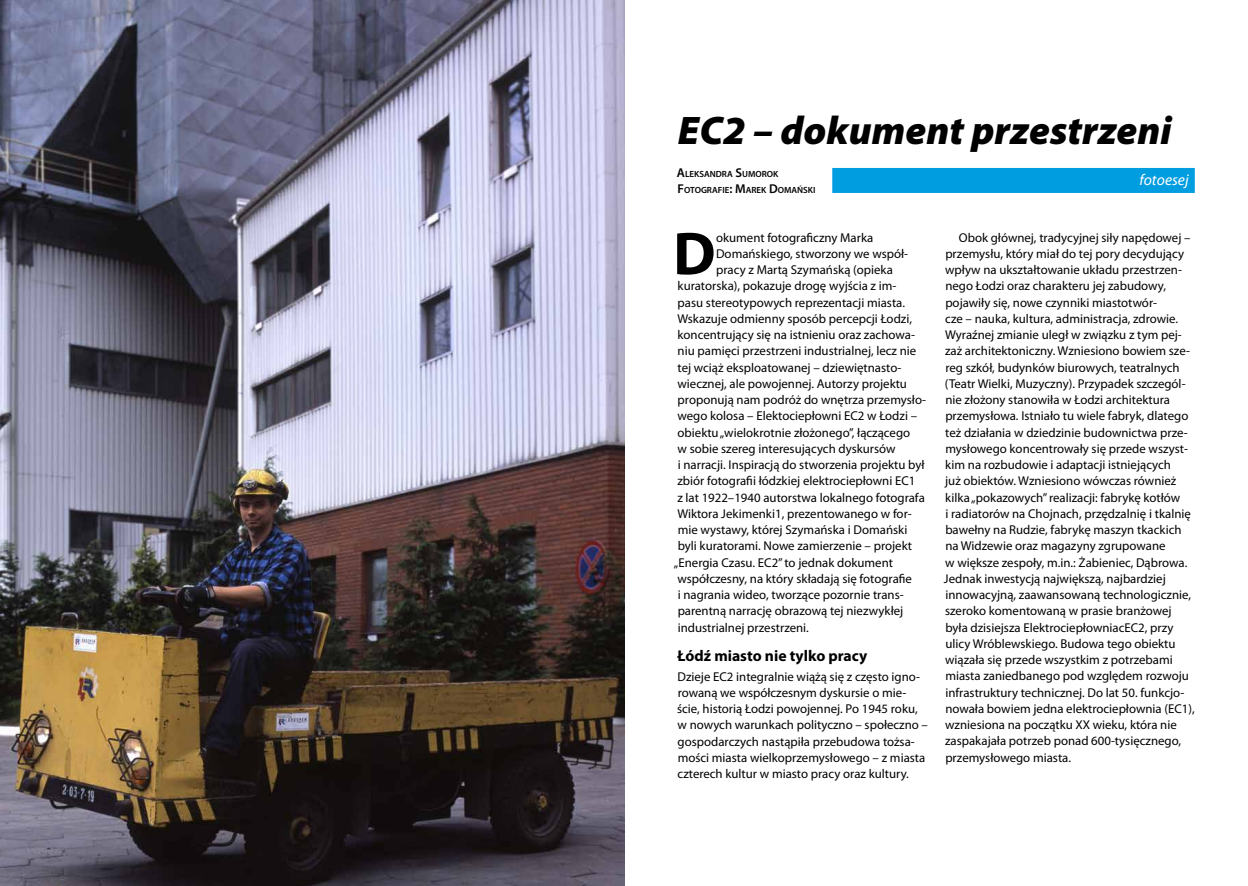
<style>
.page{position:relative;width:1248px;height:886px;background:#fff}
.page>*{position:absolute;margin:0;border:0;box-sizing:border-box;transform-origin:0 0}
.t1{font:700 61px "Myriad Pro";color:#000}
.t2{font:italic 900 40px "Myriad Pro";color:#000}
.t3{font:700 15.62px "Myriad Pro";color:#000}
.t4{font:italic 15.62px "Myriad Pro";color:#fff}
.t5{font:12.75px/16.2px "Myriad Pro";color:#000}
.t6{font:600 9px/16.2px "Myriad Pro";color:#000}
.s1{font-size:12.75px}
</style>
<div class="page">
<div style="left:832px;top:168px;width:362px;height:25px;background:#009de0"></div>
<img style="left:0;top:0;width:624px;height:886px">
<h2 class="t2" style="left:678px;top:104px;width:495px">EC2 – dokument przestrzeni</h2>
<p class="t6" style="left:677px;top:165px;width:140px"><span class="s1">A</span>LEKSANDRA <span class="s1">S</span>UMOROK<br><span class="s1">F</span>OTOGRAFIE<span class="s1">: M</span>AREK <span class="s1">D</span>OMAŃSKI</p>
<h1 class="t1" style="left:673px;top:214px;width:44px">D</h1>
<p class="t5" style="left:716px;top:229px;width:159px">okument fotograficzny Marka</p>
<p class="t4" style="left:1139px;top:170px;width:51px">fotoesej</p>
<p class="t5" style="left:943px;top:229px;width:252px;text-indent:15px">Obok głównej, tradycyjnej siły napędowej – przemysłu, który miał do tej pory decydujący wpływ na ukształtowanie układu przestrzen&shy;nego Łodzi oraz charakteru jej zabudowy, pojawiły się, nowe czynniki miastotwór-<br>cze – nauka, kultura, administracja, zdrowie.<br>Wyraźnej zmianie uległ w związku z tym pej&shy;zaż architektoniczny. Wzniesiono bowiem sze&shy;reg szkół, budynków biurowych, teatralnych (Teatr Wielki, Muzyczny). Przypadek szczegól&shy;nie złożony stanowiła w Łodzi architektura przemysłowa. Istniało tu wiele fabryk, dlatego też działania w dziedzinie budownictwa prze&shy;mysłowego koncentrowały się przede wszyst&shy;kim na rozbudowie i adaptacji istniejących<br>już obiektów. Wzniesiono wówczas również kilka „pokazowych” realizacji: fabrykę kotłów<br>i radiatorów na Chojnach, przędzalnię i tkalnię bawełny na Rudzie, fabrykę maszyn tkackich na Widzewie oraz magazyny zgrupowane<br>w większe zespoły, m.in.: Żabieniec, Dąbrowa.<br>Jednak inwestycją największą, najbardziej innowacyjną, zaawansowaną technologicznie, szeroko komentowaną w prasie branżowej była dzisiejsza ElektrociepłowniacEC2, przy ulicy Wróblewskiego. Budowa tego obiektu wiązała się przede wszystkim z potrzebami miasta zaniedbanego pod względem rozwoju infrastruktury technicznej. Do lat 50. funkcjo&shy;nowała bowiem jedna elektrociepłownia (EC1), wzniesiona na początku XX wieku, która nie zaspakajała potrzeb ponad 600-tysięcznego, przemysłowego miasta.</p>
<p class="t5" style="left:716px;top:245px;width:193px">Domańskiego, stworzony we współ-</p>
<p class="t5" style="left:716px;top:262px;width:178px">pracy z Martą Szymańską (opieka</p>
<p class="t5" style="left:677px;top:278px;width:220px">kuratorska), pokazuje drogę wyjścia z im-</p>
<p class="t5" style="left:677px;top:294px;width:229px">pasu stereotypowych reprezentacji miasta.</p>
<p class="t5" style="left:677px;top:310px;width:236px">Wskazuje odmienny sposób percepcji Łodzi,</p>
<p class="t5" style="left:677px;top:327px;width:239px">koncentrujący się na istnieniu oraz zachowa-</p>
<p class="t5" style="left:677px;top:343px;width:240px">niu pamięci przestrzeni industrialnej, lecz nie</p>
<p class="t5" style="left:677px;top:359px;width:225px">tej wciąż eksploatowanej – dziewiętnasto-</p>
<p class="t5" style="left:677px;top:375px;width:231px">wiecznej, ale powojennej. Autorzy projektu</p>
<p class="t5" style="left:677px;top:392px;width:250px">proponują nam podróż do wnętrza przemysło-</p>
<p class="t5" style="left:677px;top:408px;width:241px">wego kolosa – Elektociepłowni EC2 w Łodzi –</p>
<p class="t5" style="left:677px;top:424px;width:234px">obiektu „wielokrotnie złożonego”, łączącego</p>
<p class="t5" style="left:677px;top:440px;width:219px">w sobie szereg interesujących dyskursów</p>
<p class="t5" style="left:677px;top:457px;width:248px">i narracji. Inspiracją do stworzenia projektu był</p>
<p class="t5" style="left:677px;top:473px;width:239px">zbiór fotografii łódzkiej elektrociepłowni EC1</p>
<p class="t5" style="left:677px;top:489px;width:249px">z lat 1922–1940 autorstwa lokalnego fotografa</p>
<p class="t5" style="left:677px;top:505px;width:236px">Wiktora Jekimenki1, prezentowanego w for-</p>
<p class="t5" style="left:677px;top:522px;width:231px">mie wystawy, której Szymańska i Domański</p>
<p class="t5" style="left:677px;top:538px;width:236px">byli kuratorami. Nowe zamierzenie – projekt</p>
<p class="t5" style="left:674px;top:554px;width:220px">„Energia Czasu. EC2” to jednak dokument</p>
<p class="t5" style="left:677px;top:570px;width:236px">współczesny, na który składają się fotografie</p>
<p class="t5" style="left:677px;top:586px;width:227px">i nagrania wideo, tworzące pozornie trans-</p>
<p class="t5" style="left:677px;top:603px;width:227px">parentną narrację obrazową tej niezwykłej</p>
<p class="t5" style="left:677px;top:619px;width:133px">industrialnej przestrzeni.</p>
<p class="t3" style="left:677px;top:645px;width:191px">Łódź miasto nie tylko pracy</p>
<p class="t5" style="left:677px;top:668px;width:252px">Dzieje EC2 integralnie wiążą się z często igno&shy;rowaną we współczesnym dyskursie o mie&shy;ście, historią Łodzi powojennej. Po 1945 roku, w nowych warunkach polityczno – społeczno – gospodarczych nastąpiła przebudowa tożsa&shy;mości miasta wielkoprzemysłowego – z miasta czterech kultur w miasto pracy oraz kultury.</p>
</div>
